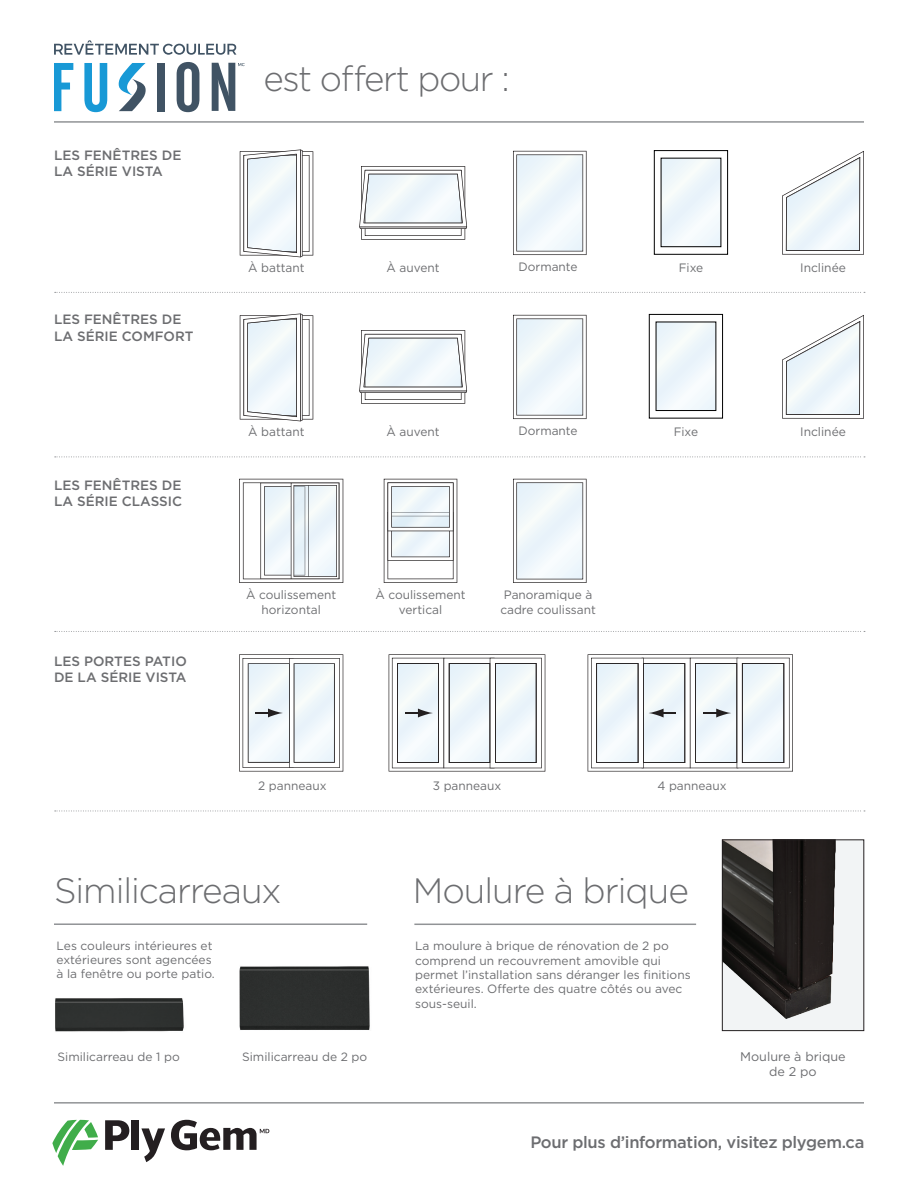
<style>
.page{position:relative;width:918px;height:1188px;background:#fff}
.page>*{position:absolute;margin:0;border:0;box-sizing:border-box;transform-origin:0 0}
.t1{font:300 35.25px "Gotham";letter-spacing:-.03em;color:#6c6d70}
.t2{font:500 16.5px "Gotham";letter-spacing:-.02em;color:#6c6d70}
.t3{font:500 13.5px/16.2px "Gotham";color:#6c6d70}
.t4{font:12.6px/15.1px "Gotham";color:#6c6d70;text-align:center}
.t5{font:12.3px "Gotham";color:#6c6d70}
.t6{font:12.15px/14.5px "Gotham";color:#6c6d70;text-align:center}
.text{font:12px/14.4px "Gotham";color:#6c6d70}
</style>
<div class="page">
<hr style="left:54px;top:1102px;width:810px;height:2px;background:#919396">
<hr style="left:54px;top:923px;width:313px;height:2px;background:#919396">
<img style="left:55px;top:998px;width:129px;height:34px">
<img style="left:239px;top:966px;width:131px;height:64px">
<img style="left:724px;top:842px;width:138px;height:187px">
<div style="left:722px;top:840px;width:142px;height:191px;border:1px solid #231f20"></div>
<hr style="left:414px;top:924px;width:282px;height:1px;background:#919396">
<svg style="left:240px;top:149px;width:73px;height:108px"></svg>
<svg style="left:359px;top:166px;width:108px;height:74px"></svg>
<svg style="left:384px;top:479px;width:73px;height:104px"></svg>
<svg style="left:239px;top:479px;width:104px;height:104px"></svg>
<svg style="left:782px;top:151px;width:82px;height:104px"></svg>
<svg style="left:513px;top:151px;width:74px;height:104px"></svg>
<svg style="left:240px;top:314px;width:73px;height:107px"></svg>
<svg style="left:359px;top:330px;width:108px;height:74px"></svg>
<svg style="left:782px;top:315px;width:82px;height:104px"></svg>
<svg style="left:513px;top:315px;width:74px;height:104px"></svg>
<svg style="left:513px;top:479px;width:74px;height:104px"></svg>
<svg style="left:649px;top:314px;width:75px;height:105px"></svg>
<svg style="left:654px;top:150px;width:75px;height:105px"></svg>
<svg style="left:239px;top:654px;width:104px;height:118px"></svg>
<svg style="left:389px;top:654px;width:156px;height:118px"></svg>
<svg style="left:588px;top:654px;width:205px;height:118px"></svg>
<svg style="left:55px;top:292px;width:810px;height:1px"></svg>
<svg style="left:55px;top:457px;width:810px;height:1px"></svg>
<svg style="left:55px;top:631px;width:810px;height:1px"></svg>
<svg style="left:55px;top:811px;width:810px;height:1px"></svg>
<hr style="left:54px;top:121px;width:810px;height:2px;background:#919396">
<svg style="left:54px;top:63px;width:19px;height:48px"></svg>
<svg style="left:84px;top:63px;width:23px;height:49px"></svg>
<div style="left:157px;top:63px;width:8px;height:48px;background:#405364"></div>
<svg style="left:177px;top:62px;width:22px;height:50px"></svg>
<svg style="left:118px;top:63px;width:28px;height:48px"></svg>
<svg style="left:54px;top:40px;width:182px;height:15px"></svg>
<svg style="left:212px;top:63px;width:33px;height:48px"></svg>
<svg style="left:52px;top:1120px;width:46px;height:46px"></svg>
<svg style="left:105px;top:1120px;width:24px;height:30px"></svg>
<div style="left:132px;top:1120px;width:7px;height:30px;background:#241f21"></div>
<svg style="left:141px;top:1128px;width:24px;height:34px"></svg>
<svg style="left:171px;top:1120px;width:98px;height:30px"></svg>
<p class="t3" style="left:54px;top:147px;width:129px">LES FENÊTRES DE<br>LA SÉRIE VISTA</p>
<p class="t3" style="left:54px;top:311px;width:141px">LES FENÊTRES DE<br>LA SÉRIE COMFORT</p>
<p class="t3" style="left:54px;top:477px;width:130px">LES FENÊTRES DE<br>LA SÉRIE CLASSIC</p>
<p class="t3" style="left:54px;top:653px;width:134px">LES PORTES PATIO<br>DE LA SÉRIE VISTA</p>
<p class="t1" style="left:264px;top:56px;width:248px">est offert pour :</p>
<p class="t6" style="left:248px;top:260px;width:58px">À battant</p>
<p class="t6" style="left:387px;top:260px;width:55px">À auvent</p>
<p class="t6" style="left:519px;top:259px;width:61px">Dormante</p>
<p class="t6" style="left:679px;top:260px;width:26px">Fixe</p>
<p class="t5" style="left:800px;top:260px;width:47px">Inclinée</p>
<p class="t6" style="left:248px;top:424px;width:58px">À battant</p>
<p class="t6" style="left:387px;top:424px;width:55px">À auvent</p>
<p class="t6" style="left:674px;top:424px;width:26px">Fixe</p>
<p class="t5" style="left:800px;top:424px;width:47px">Inclinée</p>
<p class="t6" style="left:519px;top:423px;width:61px">Dormante</p>
<p class="t6" style="left:246px;top:587px;width:92px">À coulissement horizontal</p>
<p class="t6" style="left:375px;top:587px;width:92px">À coulissement vertical</p>
<p class="t6" style="left:500px;top:587px;width:97px;text-align:left">Panoramique à cadre coulissant</p>
<p class="t6" style="left:258px;top:778px;width:70px">2 panneaux</p>
<p class="t6" style="left:433px;top:778px;width:70px">3 panneaux</p>
<p class="t6" style="left:658px;top:778px;width:71px">4 panneaux</p>
<p class="t1" style="left:54px;top:868px;width:229px">Similicarreaux</p>
<p class="text" style="left:57px;top:938px;width:160px">Les couleurs intérieures et extérieures sont agencées à la fenêtre ou porte patio.</p>
<p class="text" style="left:58px;top:1049px;width:124px">Similicarreau de 1 po</p>
<p class="text" style="left:242px;top:1049px;width:127px">Similicarreau de 2 po</p>
<p class="t1" style="left:413px;top:868px;width:278px">Moulure à brique</p>
<p class="text" style="left:415px;top:939px;width:277px">La moulure à brique de rénovation de 2 po comprend un recouvrement amovible qui permet l’installation sans déranger les finitions extérieures. Offerte des quatre côtés ou avec sous-seuil.</p>
<p class="t4" style="left:740px;top:1049px;width:107px">Moulure à brique de 2 po</p>
<p class="t2" style="left:530px;top:1131px;width:335px">Pour plus d’information, visitez plygem.ca</p>
</div>
